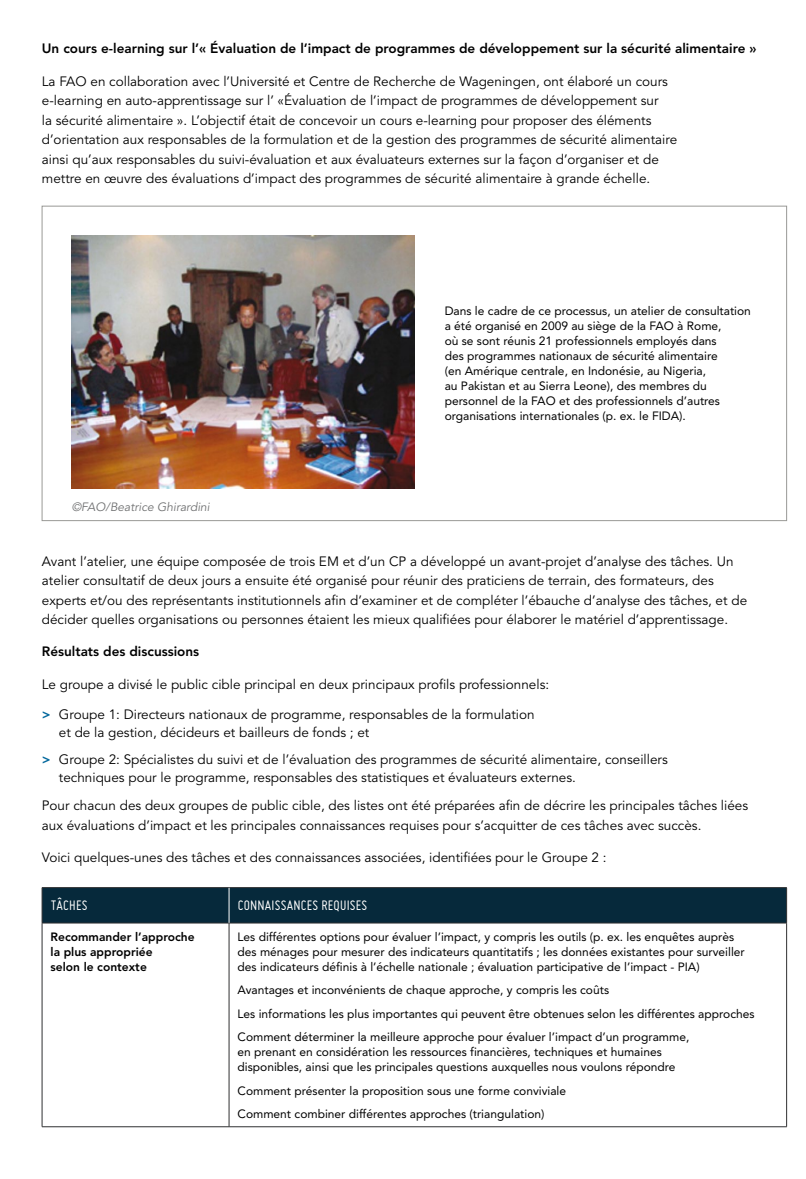
<style>
.page{position:relative;width:806px;height:1179px;background:#fff}
.page>*{position:absolute;margin:0;border:0;box-sizing:border-box;transform-origin:0 0}
.t1{font:15px "Miso";letter-spacing:.015em;color:#fff}
.t2{font:13.5px/19.5px "Avenir LT Std";color:#000}
.t3{font:800 13.5px "Avenir LT Std";color:#000}
.t4{font:12px/15px "Avenir LT Std";color:#000}
.t5{font:800 12px/15px "Avenir LT Std";color:#000}
.t6{font:italic 12px "Avenir LT Std";color:#707172}
.s1{font-weight:800;color:#00679c}
</style>
<div class="page">
<div style="left:43px;top:888px;width:742px;height:34px;background:#06293b"></div>
<hr style="left:229px;top:923px;width:1px;height:203px;background:#2f3031">
<hr style="left:42px;top:923px;width:1px;height:203px;background:#2f3031">
<hr style="left:785px;top:923px;width:1px;height:203px;background:#2f3031">
<hr style="left:42px;top:887px;width:187px;height:1px;background:#2f3031">
<hr style="left:42px;top:887px;width:1px;height:35px;background:#2f3031">
<hr style="left:229px;top:887px;width:557px;height:1px;background:#2f3031">
<hr style="left:785px;top:887px;width:1px;height:35px;background:#2f3031">
<hr style="left:42px;top:922px;width:187px;height:1px;background:#2f3031">
<hr style="left:229px;top:922px;width:557px;height:1px;background:#2f3031">
<hr style="left:229px;top:887px;width:1px;height:35px;background:#fff">
<hr style="left:42px;top:1126px;width:187px;height:1px;background:#2f3031">
<hr style="left:229px;top:1126px;width:557px;height:1px;background:#2f3031">
<img style="left:72px;top:236px;width:342px;height:252px">
<p class="t3" style="left:42px;top:41px;width:715px">Un cours e-learning sur l’« Évaluation de l’impact de programmes de développement sur la sécurité alimentaire »</p>
<p class="t2" style="left:42px;top:72px;width:636px">La FAO en collaboration avec l’Université et Centre de Recherche de Wageningen, ont élaboré un cours e-learning en auto-apprentissage sur l’ «Évaluation de l’impact de programmes de développement sur<br>la sécurité alimentaire ». L’objectif était de concevoir un cours e-learning pour proposer des éléments d’orientation aux responsables de la formulation et de la gestion des programmes de sécurité alimentaire ainsi qu’aux responsables du suivi-évaluation et aux évaluateurs externes sur la façon d’organiser et de mettre en œuvre des évaluations d’impact des programmes de sécurité alimentaire à grande échelle.</p>
<p class="t6" style="left:72px;top:500px;width:140px">©FAO/Beatrice Ghirardini</p>
<p class="t4" style="left:444px;top:304px;width:307px">Dans le cadre de ce processus, un atelier de consultation a été organisé en 2009 au siège de la FAO à Rome,<br>où se sont réunis 21 professionnels employés dans<br>des programmes nationaux de sécurité alimentaire<br>(en Amérique centrale, en Indonésie, au Nigeria,<br>au Pakistan et au Sierra Leone), des membres du personnel de la FAO et des professionnels d’autres organisations internationales (p. ex. le FIDA).</p>
<p class="t2" style="left:42px;top:551px;width:706px">Avant l’atelier, une équipe composée de trois EM et d’un CP a développé un avant-projet d’analyse des tâches. Un atelier consultatif de deux jours a ensuite été organisé pour réunir des praticiens de terrain, des formateurs, des experts et/ou des représentants institutionnels afin d’examiner et de compléter l’ébauche d’analyse des tâches, et de décider quelles organisations ou personnes étaient les mieux qualifiées pour élaborer le matériel d’apprentissage.</p>
<p class="t3" style="left:42px;top:643px;width:159px">Résultats des discussions</p>
<p class="t2" style="left:42px;top:674px;width:508px">Le groupe a divisé le public cible principal en deux principaux profils professionnels:</p>
<p class="t2" style="left:59px;top:706px;width:477px;line-height:18px;text-indent:-17px"><span class="s1">&gt;</span> Groupe 1: Directeurs nationaux de programme, responsables de la formulation et de la gestion, décideurs et bailleurs de fonds ; et</p>
<p class="t2" style="left:59px;top:750px;width:610px;line-height:18px;text-indent:-17px"><span class="s1">&gt;</span> Groupe 2: Spécialistes du suivi et de l’évaluation des programmes de sécurité alimentaire, conseillers techniques pour le programme, responsables des statistiques et évaluateurs externes.</p>
<p class="t2" style="left:42px;top:795px;width:707px">Pour chacun des deux groupes de public cible, des listes ont été préparées afin de décrire les principales tâches liées aux évaluations d’impact et les principales connaissances requises pour s’acquitter de ces tâches avec succès.</p>
<p class="t2" style="left:42px;top:847px;width:566px">Voici quelques-unes des tâches et des connaissances associées, identifiées pour le Groupe 2 :</p>
<p class="t1" style="left:51px;top:897px;width:38px">TÂCHES</p>
<p class="t1" style="left:237px;top:897px;width:131px">CONNAISSANCES REQUISES</p>
<p class="t5" style="left:51px;top:928px;width:146px">Recommander l’approche la plus appropriée<br>selon le contexte</p>
<p class="t4" style="left:237px;top:928px;width:508px">Les différentes options pour évaluer l’impact, y compris les outils (p. ex. les enquêtes auprès des ménages pour mesurer des indicateurs quantitatifs ; les données existantes pour surveiller des indicateurs définis à l’échelle nationale ; évaluation participative de l’impact - PIA)</p>
<p class="t4" style="left:237px;top:978px;width:518px;line-height:23.5px">Avantages et inconvénients de chaque approche, y compris les coûts<br>Les informations les plus importantes qui peuvent être obtenues selon les différentes approches<br>Comment déterminer la meilleure approche pour évaluer l’impact d’un programme,</p>
<p class="t4" style="left:237px;top:1044px;width:439px">en prenant en considération les ressources financières, techniques et humaines disponibles, ainsi que les principales questions auxquelles nous voulons répondre</p>
<p class="t4" style="left:237px;top:1078px;width:330px;line-height:23.5px">Comment présenter la proposition sous une forme conviviale<br>Comment combiner différentes approches (triangulation)</p>
</div>
